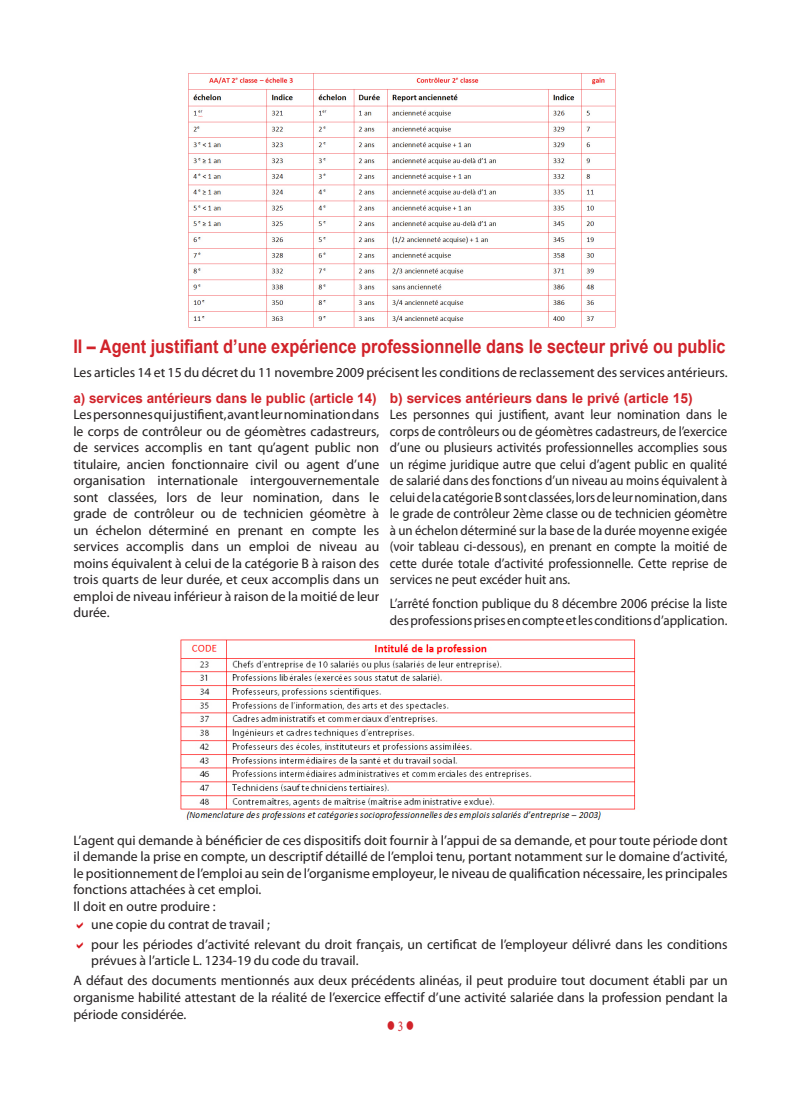
<style>
.page{position:relative;width:801px;height:1110px;background:#fff}
.page>*{position:absolute;margin:0;border:0;box-sizing:border-box;transform-origin:0 0}
.t1{font:700 18.75px "Arial";color:#d1232a;scale:.87 1}
.t2{font:15px "Minion Pro";color:#d1232a;scale:.75 1}
.t3{font:13.75px/16.5px "Myriad Pro";color:#231f20;text-align:justify}
.t4{font:13.75px/16.5px "Myriad Pro";color:#231f20;text-align:justify;scale:.94 1}
.t5{font:13.75px/16.5px "Myriad Pro";color:#231f20;scale:.95 1}
.t6{font:700 13.75px "Arial";color:#d1232a}
</style>
<div class="page">
<img style="left:188px;top:73px;width:428px;height:255px">
<img style="left:180px;top:639px;width:456px;height:181px">
<h1 class="t1" style="left:73px;top:334px;width:751px">II – Agent justifiant d’une expérience professionnelle dans le secteur privé ou public</h1>
<p class="t3" style="left:73px;top:364px;width:656px">Les articles 14 et 15 du décret du 11 novembre 2009 précisent les conditions de reclassement des services antérieurs.</p>
<p class="t6" style="left:73px;top:388px;width:305px">a) services antérieurs dans le public (article 14)</p>
<p class="t3" style="left:73px;top:406px;width:307px">Les personnes qui justifient, avant leur nomination dans le corps de contrôleur ou de géomètres cadastreurs, de services accomplis en tant qu’agent public non titulaire, ancien fonctionnaire civil ou agent d’une organisation internationale intergouvernementale sont classées, lors de leur nomination, dans le grade de contrôleur ou de technicien géomètre à un échelon déterminé en prenant en compte les services accomplis dans un emploi de niveau au moins équivalent à celui de la catégorie B à raison des trois quarts de leur durée, et ceux accomplis dans un emploi de niveau inférieur à raison de la moitié de leur durée.</p>
<p class="t6" style="left:390px;top:388px;width:304px">b) services antérieurs dans le privé (article 15)</p>
<p class="t4" style="left:390px;top:406px;width:361px">Les personnes qui justifient, avant leur nomination dans le corps de contrôleurs ou de géomètres cadastreurs, de l’exercice d’une ou plusieurs activités professionnelles accomplies sous un régime juridique autre que celui d’agent public en qualité de salarié dans des fonctions d’un niveau au moins équivalent à celui de la catégorie B sont classées, lors de leur nomination, dans le grade de contrôleur 2ème classe ou de technicien géomètre à un échelon déterminé sur la base de la durée moyenne exigée (voir tableau ci-dessous), en prenant en compte la moitié de cette durée totale d’activité professionnelle. Cette reprise de services ne peut excéder huit ans.</p>
<p class="t5" style="left:390px;top:594px;width:357px">L’arrêté fonction publique du 8 décembre 2006 précise la liste des professions prises en compte et les conditions d’application.</p>
<p class="t3" style="left:73px;top:831px;width:656px">L’agent qui demande à bénéficier de ces dispositifs doit fournir à l’appui de sa demande, et pour toute période dont</p>
<p class="t3" style="left:73px;top:847px;width:656px">il demande la prise en compte, un descriptif détaillé de l’emploi tenu, portant notamment sur le domaine d’activité,</p>
<p class="t3" style="left:73px;top:864px;width:656px">le positionnement de l’emploi au sein de l’organisme employeur, le niveau de qualification nécessaire, les principales</p>
<p class="t3" style="left:73px;top:880px;width:189px">fonctions attachées à cet emploi.</p>
<p class="t3" style="left:73px;top:898px;width:144px">Il doit en outre produire :</p>
<p class="t3" style="left:91px;top:915px;width:180px">une copie du contrat de travail ;</p>
<p class="t3" style="left:91px;top:935px;width:638px">pour les périodes d’activité relevant du droit français, un certificat de l’employeur délivré dans les conditions prévues à l’article L. 1234-19 du code du travail.</p>
<p class="t3" style="left:73px;top:972px;width:656px">A défaut des documents mentionnés aux deux précédents alinéas, il peut produire tout document établi par un organisme habilité attestant de la réalité de l’exercice effectif d’une activité salariée dans la profession pendant la période considérée.</p>
<p class="t2" style="left:387px;top:1015px;width:38px">●3 ●</p>
</div>
